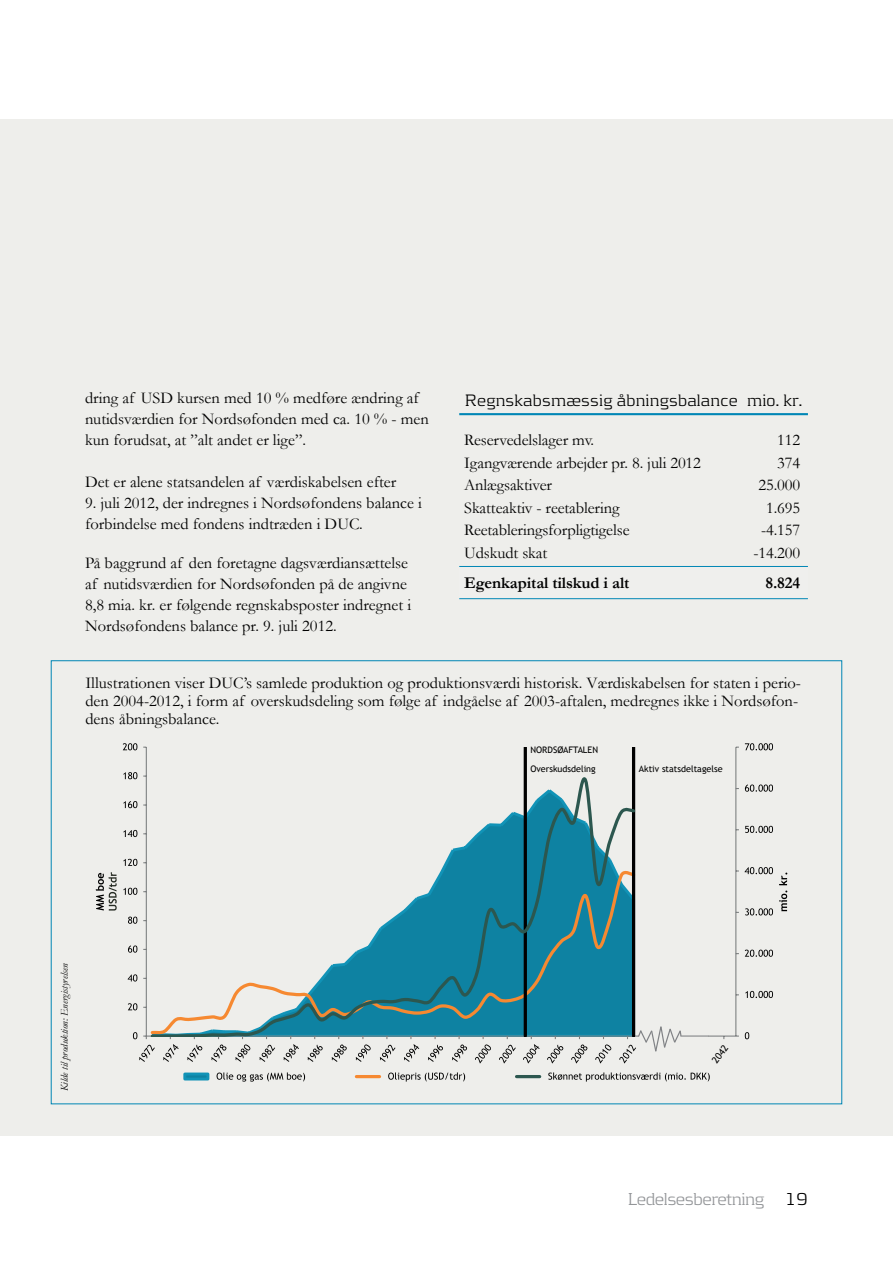
<style>
.page{position:relative;width:893px;height:1263px;background:#fff}
.page>*{position:absolute;margin:0;border:0;box-sizing:border-box;transform-origin:0 0}
.t1{font:300 18px "Kontrapunkt";letter-spacing:-.03em;color:#939598}
.t2{font:300 17.25px "Kontrapunkt";letter-spacing:.01em;color:#000}
.t3{font:16.5px/21px "Garamond";color:#000}
.t4{font:700 16.5px "Garamond";letter-spacing:-.005em;color:#000}
.t5{font:italic 10.5px "Garamond";color:#000}
.t6{font:9.45px "Trebuchet MS";color:#000}
.t7{font:9px "Trebuchet MS";color:#000}
.s1{color:#000}
</style>
<div class="page">
<div style="left:0;top:119px;width:893px;height:1016px;background:#eeeeeb"></div>
<hr style="left:459px;top:413px;width:349px;height:2px;background:#0086b5">
<div style="left:459px;top:566px;width:349px;height:33px;background:#f1f1f2"></div>
<hr style="left:459px;top:566px;width:349px;height:1px;background:#0086b5">
<hr style="left:459px;top:598px;width:349px;height:1px;background:#0086b5">
<hr style="left:735px;top:747px;width:1px;height:289px;background:#7c7f80">
<hr style="left:146px;top:747px;width:1px;height:289px;background:#7c7f80">
<hr style="left:146px;top:1035px;width:590px;height:2px;background:#7c7f80">
<hr style="left:524px;top:747px;width:3px;height:289px;background:#000">
<hr style="left:632px;top:747px;width:3px;height:289px;background:#000">
<svg style="left:149px;top:770px;width:487px;height:267px"></svg>
<svg style="left:745px;top:1032px;width:4px;height:7px"></svg>
<svg style="left:745px;top:991px;width:28px;height:7px"></svg>
<svg style="left:745px;top:950px;width:28px;height:7px"></svg>
<svg style="left:745px;top:908px;width:28px;height:7px"></svg>
<svg style="left:745px;top:867px;width:28px;height:7px"></svg>
<svg style="left:745px;top:826px;width:28px;height:7px"></svg>
<svg style="left:745px;top:784px;width:28px;height:8px"></svg>
<svg style="left:745px;top:743px;width:28px;height:7px"></svg>
<svg style="left:133px;top:1032px;width:4px;height:7px"></svg>
<svg style="left:128px;top:1003px;width:9px;height:7px"></svg>
<svg style="left:128px;top:974px;width:9px;height:7px"></svg>
<svg style="left:128px;top:945px;width:9px;height:8px"></svg>
<svg style="left:128px;top:916px;width:9px;height:8px"></svg>
<svg style="left:123px;top:888px;width:14px;height:7px"></svg>
<svg style="left:123px;top:859px;width:14px;height:7px"></svg>
<svg style="left:123px;top:830px;width:14px;height:7px"></svg>
<svg style="left:123px;top:801px;width:14px;height:7px"></svg>
<svg style="left:123px;top:772px;width:14px;height:7px"></svg>
<svg style="left:123px;top:743px;width:14px;height:7px"></svg>
<svg style="left:139px;top:1045px;width:16px;height:17px"></svg>
<svg style="left:163px;top:1036px;width:16px;height:26px"></svg>
<svg style="left:187px;top:1045px;width:15px;height:17px"></svg>
<svg style="left:211px;top:1036px;width:15px;height:26px"></svg>
<svg style="left:235px;top:1036px;width:15px;height:26px"></svg>
<svg style="left:260px;top:1045px;width:15px;height:17px"></svg>
<svg style="left:284px;top:1036px;width:15px;height:26px"></svg>
<svg style="left:308px;top:1045px;width:15px;height:17px"></svg>
<svg style="left:332px;top:1036px;width:15px;height:26px"></svg>
<svg style="left:356px;top:1036px;width:15px;height:26px"></svg>
<svg style="left:380px;top:1045px;width:15px;height:17px"></svg>
<svg style="left:404px;top:1036px;width:15px;height:26px"></svg>
<svg style="left:428px;top:1045px;width:15px;height:17px"></svg>
<svg style="left:452px;top:1036px;width:15px;height:26px"></svg>
<svg style="left:475px;top:1036px;width:16px;height:27px"></svg>
<svg style="left:499px;top:1045px;width:17px;height:18px"></svg>
<svg style="left:523px;top:1036px;width:17px;height:27px"></svg>
<svg style="left:547px;top:1045px;width:16px;height:18px"></svg>
<svg style="left:571px;top:1036px;width:16px;height:27px"></svg>
<svg style="left:595px;top:1036px;width:16px;height:27px"></svg>
<svg style="left:716px;top:1035px;width:23px;height:4px"></svg>
<svg style="left:779px;top:873px;width:8px;height:38px"></svg>
<svg style="left:96px;top:872px;width:21px;height:38px"></svg>
<div style="left:183px;top:1072px;width:26px;height:8px;border:3px solid #1193b7"></div>
<svg style="left:217px;top:1072px;width:88px;height:10px"></svg>
<hr style="left:356px;top:1075px;width:24px;height:3px;background:#f68931">
<svg style="left:388px;top:1072px;width:77px;height:10px"></svg>
<hr style="left:517px;top:1075px;width:23px;height:3px;background:#2c574f">
<svg style="left:548px;top:1072px;width:162px;height:10px"></svg>
<svg style="left:619px;top:1025px;width:89px;height:38px"></svg>
<p class="t3" style="left:85px;top:387px;width:345px">dring af USD kursen med 10 % medføre ændring af nutidsværdien for Nordsøfonden med ca. 10 % - men kun forudsat, at ”alt andet er lige”.</p>
<p class="t3" style="left:85px;top:471px;width:313px">Det er alene statsandelen af værdiskabelsen efter</p>
<p class="t3" style="left:85px;top:492px;width:338px">9. juli 2012, der indregnes i Nordsøfondens balance i forbindelse med fondens indtræden i DUC.</p>
<p class="t3" style="left:85px;top:552px;width:328px">På baggrund af den foretagne dagsværdiansættelse af nutidsværdien for Nordsøfonden på de angivne 8,8 mia. kr. er følgende regnskabsposter indregnet i Nordsøfondens balance pr. 9. juli 2012.</p>
<p class="t2" style="left:465px;top:391px;width:339px">Regnskabsmæssig åbningsbalance mio. kr.</p>
<p class="t3" style="left:464px;top:429px;width:131px">Reservedelslager mv.</p>
<p class="t3" style="left:777px;top:429px;width:25px">112</p>
<p class="t3" style="left:464px;top:452px;width:238px">Igangværende arbejder pr. 8. juli 2012</p>
<p class="t3" style="left:777px;top:452px;width:25px">374</p>
<p class="t3" style="left:464px;top:474px;width:89px">Anlægsaktiver</p>
<p class="t3" style="left:758px;top:474px;width:43px">25.000</p>
<p class="t3" style="left:464px;top:497px;width:157px">Skatteaktiv - reetablering</p>
<p class="t3" style="left:766px;top:497px;width:36px">1.695</p>
<p class="t3" style="left:464px;top:519px;width:167px">Reetableringsforpligtigelse</p>
<p class="t3" style="left:761px;top:519px;width:41px">-4.157</p>
<p class="t3" style="left:464px;top:542px;width:85px">Udskudt skat</p>
<p class="t3" style="left:753px;top:542px;width:48px">-14.200</p>
<p class="t4" style="left:464px;top:571px;width:167px">Egenkapital tilskud i alt</p>
<p class="t4" style="left:765px;top:571px;width:36px">8.824</p>
<p class="t3" style="left:85px;top:673px;width:717px;line-height:18px">Illustrationen viser DUC’s samlede produktion og produktionsværdi historisk. Værdiskabelsen for staten i perio&shy;den 2004-2012, i form af overskudsdeling som følge af indgåelse af 2003-aftalen, medregnes ikke i Nordsøfon&shy;dens åbningsbalance.</p>
<p class="t7" style="left:530px;top:745px;width:69px">NORDSØAFTALEN</p>
<p class="t7" style="left:530px;top:763px;width:67px">Overskudsdeling</p>
<p class="t7" style="left:639px;top:763px;width:85px">Aktiv statsdeltagelse</p>
<p class="t5" style="left:57px;top:1091px;width:129px;rotate:-90deg">Kilde til produktion: Energistyrelsen</p>
<p class="t6" style="left:710px;top:1058px;width:21px;rotate:-53deg">2042</p>
<p class="t1" style="left:628px;top:1188px;width:181px">Ledelsesberetning <span class="s1">19</span></p>
</div>
